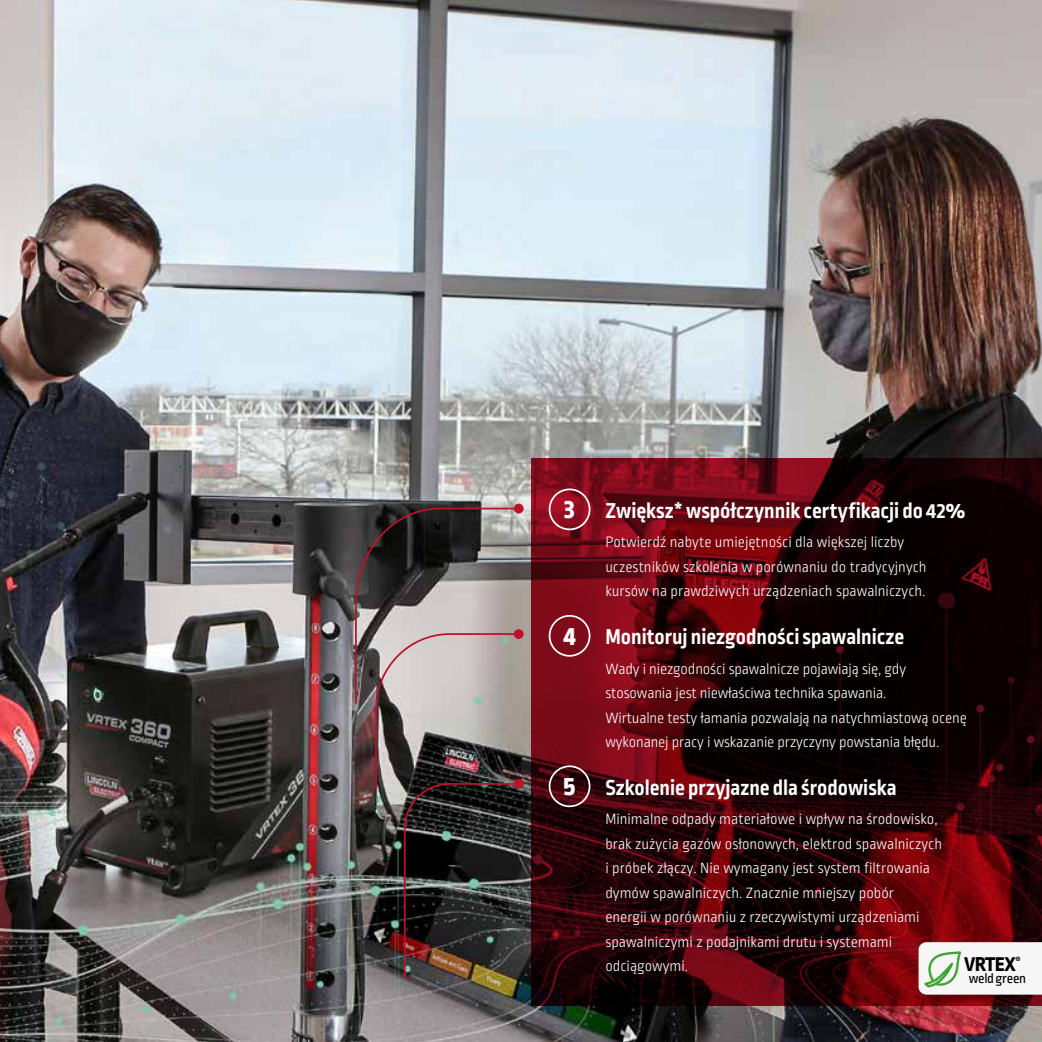
<style>
.page{position:relative;width:1042px;height:1042px;background:#fff}
.page>*{position:absolute;margin:0;border:0;box-sizing:border-box;transform-origin:0 0}
.t1{font:800 28px "Ropa Sans Pro";color:#fff}
.t2{font:700 22.75px "Ropa Sans Pro";color:#fff}
.t3{font:800 21px "Ropa Sans Pro";letter-spacing:-.03em;color:#000}
.t4{font:300 15.75px/24.5px "Ropa Sans Pro";color:#fff}
.t5{font:14.35px "Ropa Sans Pro";letter-spacing:-.015em;color:#000}
</style>
<div class="page">
<img style="left:0;top:0;width:1042px;height:1042px">
<svg style="left:531px;top:458px;width:511px;height:547px;background:#380409"></svg>
<div style="left:514px;top:629px;width:9px;height:10px;background:#bd122a;border-radius:50%"></div>
<div style="left:514px;top:779px;width:9px;height:10px;background:#bd122a;border-radius:50%"></div>
<div style="left:549px;top:488px;width:41px;height:42px;border:2px solid #fff;border-radius:50%"></div>
<div style="left:549px;top:615px;width:41px;height:42px;border:2px solid #fff;border-radius:50%"></div>
<div style="left:549px;top:765px;width:41px;height:42px;border:2px solid #fff;border-radius:50%"></div>
<img style="left:354px;top:507px;width:166px;height:473px">
<div style="left:514px;top:504px;width:9px;height:9px;background:#bd122a;border-radius:50%"></div>
<svg style="left:918px;top:942px;width:124px;height:66px"></svg>
<h1 class="t1" style="left:564px;top:492px;width:12px">3</h1>
<h1 class="t1" style="left:563px;top:619px;width:14px">4</h1>
<h1 class="t1" style="left:563px;top:769px;width:13px">5</h1>
<h2 class="t2" style="left:605px;top:497px;width:362px">Zwiększ* współczynnik certyfikacji do 42%</h2>
<p class="t4" style="left:605px;top:531px;width:323px">Potwierdź nabyte umiejętności dla większej liczby uczestników szkolenia w porównaniu do tradycyjnych kursów na prawdziwych urządzeniach spawalniczych.</p>
<h2 class="t2" style="left:605px;top:624px;width:300px">Monitoruj niezgodności spawalnicze</h2>
<p class="t4" style="left:605px;top:657px;width:363px">Wady i niezgodności spawalnicze pojawiają się, gdy stosowania jest niewłaściwa technika spawania.<br>Wirtualne testy łamania pozwalają na natychmiastową ocenę wykonanej pracy i wskazanie przyczyny powstania błędu.</p>
<h2 class="t2" style="left:605px;top:774px;width:293px">Szkolenie przyjazne dla środowiska</h2>
<p class="t4" style="left:605px;top:808px;width:338px">Minimalne odpady materiałowe i wpływ na środowisko, brak zużycia gazów osłonowych, elektrod spawalniczych i próbek złączy. Nie wymagany jest system filtrowania dymów spawalniczych. Znacznie mniejszy pobór<br>energii w porównaniu z rzeczywistymi urządzeniami spawalniczymi z podajnikami drutu i systemami odciągowymi.</p>
<h3 class="t3" style="left:964px;top:952px;width:58px">VRTEX<sup>®</sup></h3>
<p class="t5" style="left:968px;top:971px;width:59px">weld green</p>
</div>
